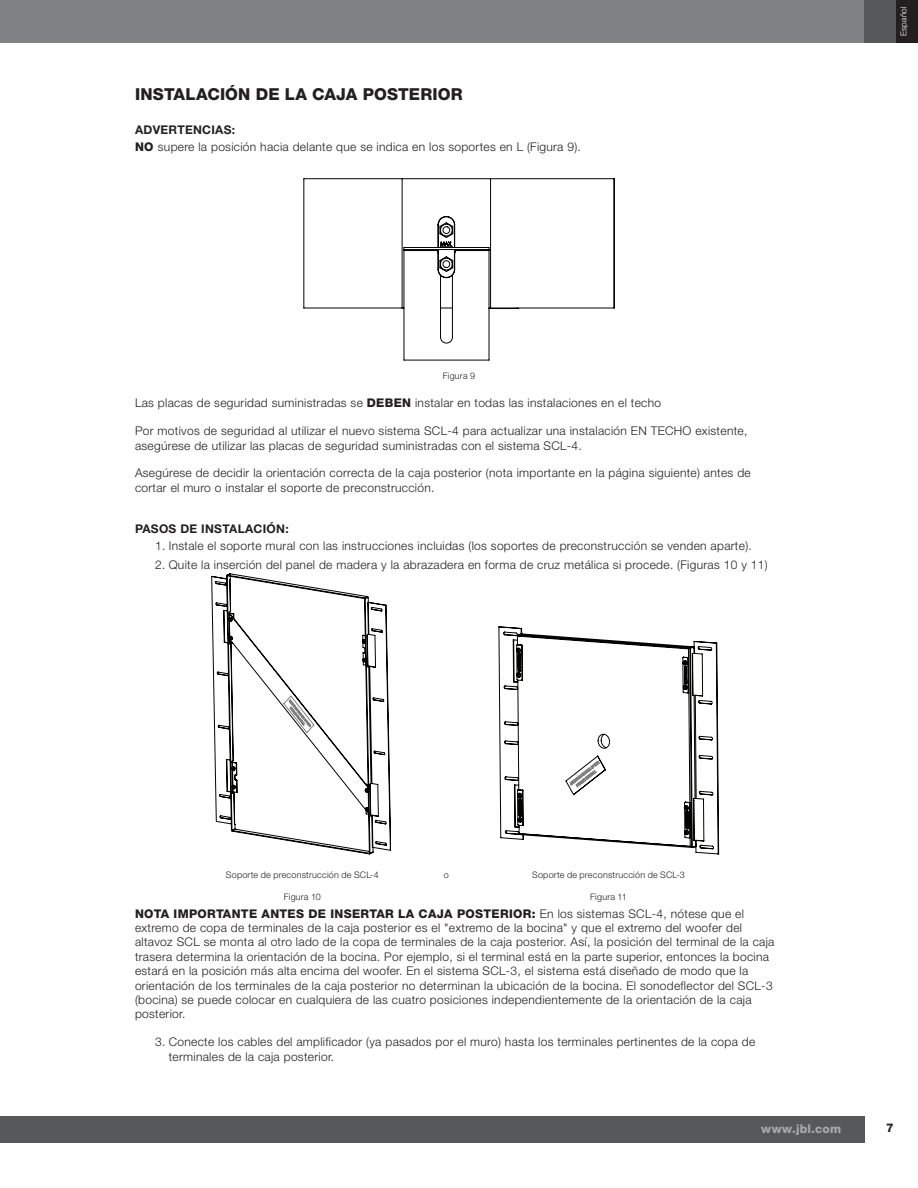
<style>
.page{position:relative;width:918px;height:1188px;background:#fff}
.page>*{position:absolute;margin:0;border:0;box-sizing:border-box;transform-origin:0 0}
.Section_Head_Tier_1{font:800 16.5px "Helvetica Neue LT Pro";color:#231f20}
.body{font:300 12px/14.4px "Helvetica Neue LT Pro";letter-spacing:.025em;color:#231f20}
.bullets{font:300 12px/14.4px "Helvetica Neue LT Pro";letter-spacing:.025em;color:#231f20}
.Section_Head_Teir_2{font:700 12px "Helvetica Neue LT Pro";letter-spacing:.025em;color:#231f20}
.t1{font:800 12px "Helvetica Neue LT Pro";letter-spacing:.02em;color:#a8a9ad}
.t2{font:800 12px "Helvetica Neue LT Pro";color:#262324}
.t3{font:300 9px "Helvetica Neue LT Pro";letter-spacing:.025em;color:#231f20}
.t4{font:300 8.25px "Helvetica Neue LT Pro";letter-spacing:.025em;color:#fff}
.s1{font-weight:800}
</style>
<div class="page">
<div style="left:0;top:1116px;width:864px;height:27px;background:#57585a"></div>
<div style="left:0;top:0;width:864px;height:43px;background:#808285"></div>
<div style="left:864px;top:0;width:54px;height:43px;background:#57585a"></div>
<div style="left:896px;top:0;width:22px;height:43px;background:#231f20"></div>
<svg style="left:304px;top:179px;width:310px;height:181px"></svg>
<svg style="left:212px;top:574px;width:179px;height:280px"></svg>
<svg style="left:499px;top:627px;width:220px;height:227px"></svg>
<p class="Section_Head_Tier_1" style="left:135px;top:84px;width:18px">INSTALACIÓN</p>
<p class="Section_Head_Tier_1" style="left:256px;top:84px;width:69px">DELACAJA</p>
<p class="Section_Head_Tier_1" style="left:363px;top:84px;width:12px">POSTERIOR</p>
<p class="Section_Head_Teir_2" style="left:135px;top:122px;width:10px">ADVERTEN</p>
<p class="Section_Head_Teir_2" style="left:202px;top:122px;width:34px">CIAS:</p>
<p class="body" style="left:135px;top:139px;width:447px"><span class="s1">NO</span> supere la posición hacia delante que se indica en los soportes en L (Figura 9).</p>
<p class="t3" style="left:443px;top:371px;width:34px">Figura 9</p>
<p class="body" style="left:135px;top:396px;width:528px">Las placas de seguridad suministradas se <span class="s1">DEBEN</span> instalar en todas las instalaciones en el techo</p>
<p class="body" style="left:135px;top:423px;width:614px">Por motivos de seguridad al utilizar el nuevo sistema SCL-4 para actualizar una instalación EN TECHO existente, asegúrese de utilizar las placas de seguridad suministradas con el sistema SCL-4.</p>
<p class="body" style="left:135px;top:466px;width:617px">Asegúrese de decidir la orientación correcta de la caja posterior (nota importante en la página siguiente) antes de cortar el muro o instalar el soporte de preconstrucción.</p>
<p class="Section_Head_Teir_2" style="left:135px;top:521px;width:155px">PASOS DE INSTALACIÓN:</p>
<p class="bullets" style="left:155px;top:538px;width:598px">1. Instale el soporte mural con las instrucciones incluidas (los soportes de preconstrucción se venden aparte).</p>
<p class="bullets" style="left:155px;top:557px;width:614px">2. Quite la inserción del panel de madera y la abrazadera en forma de cruz metálica si procede. (Figuras 10 y 11)</p>
<p class="t3" style="left:444px;top:869px;width:7px">o</p>
<p class="t3" style="left:532px;top:869px;width:154px">Soporte de preconstrucción de SCL-3</p>
<p class="t3" style="left:590px;top:892px;width:38px">Figura 11</p>
<p class="body" style="left:135px;top:906px;width:641px"><span class="s1">NOTA IMPORTANTE ANTES DE INSERTAR LA CAJA POSTERIOR:</span> En los sistemas SCL-4, nótese que el extremo de copa de terminales de la caja posterior es el "extremo de la bocina" y que el extremo del woofer del altavoz SCL se monta al otro lado de la copa de terminales de la caja posterior. Así, la posición del terminal de la caja trasera determina la orientación de la bocina. Por ejemplo, si el terminal está en la parte superior, entonces la bocina estará en la posición más alta encima del woofer. En el sistema SCL-3, el sistema está diseñado de modo que la orientación de los terminales de la caja posterior no determinan la ubicación de la bocina. El sonodeflector del SCL-3 (bocina) se puede colocar en cualquiera de las cuatro posiciones independientemente de la orientación de la caja posterior.</p>
<p class="bullets" style="left:169px;top:1035px;width:588px;text-indent:-14px">3. Conecte los cables del amplificador (ya pasados por el muro) hasta los terminales pertinentes de la copa de terminales de la caja posterior.</p>
<p class="t3" style="left:226px;top:869px;width:154px">Soporte de preconstrucción de SCL-4</p>
<p class="t3" style="left:284px;top:892px;width:39px">Figura 10</p>
<p class="t4" style="left:898px;top:36px;width:31px;rotate:-90deg">Español</p>
<p class="t1" style="left:761px;top:1122px;width:81px">WWW.JBL.COM</p>
<p class="t2" style="left:886px;top:1120px;width:9px">7</p>
</div>
